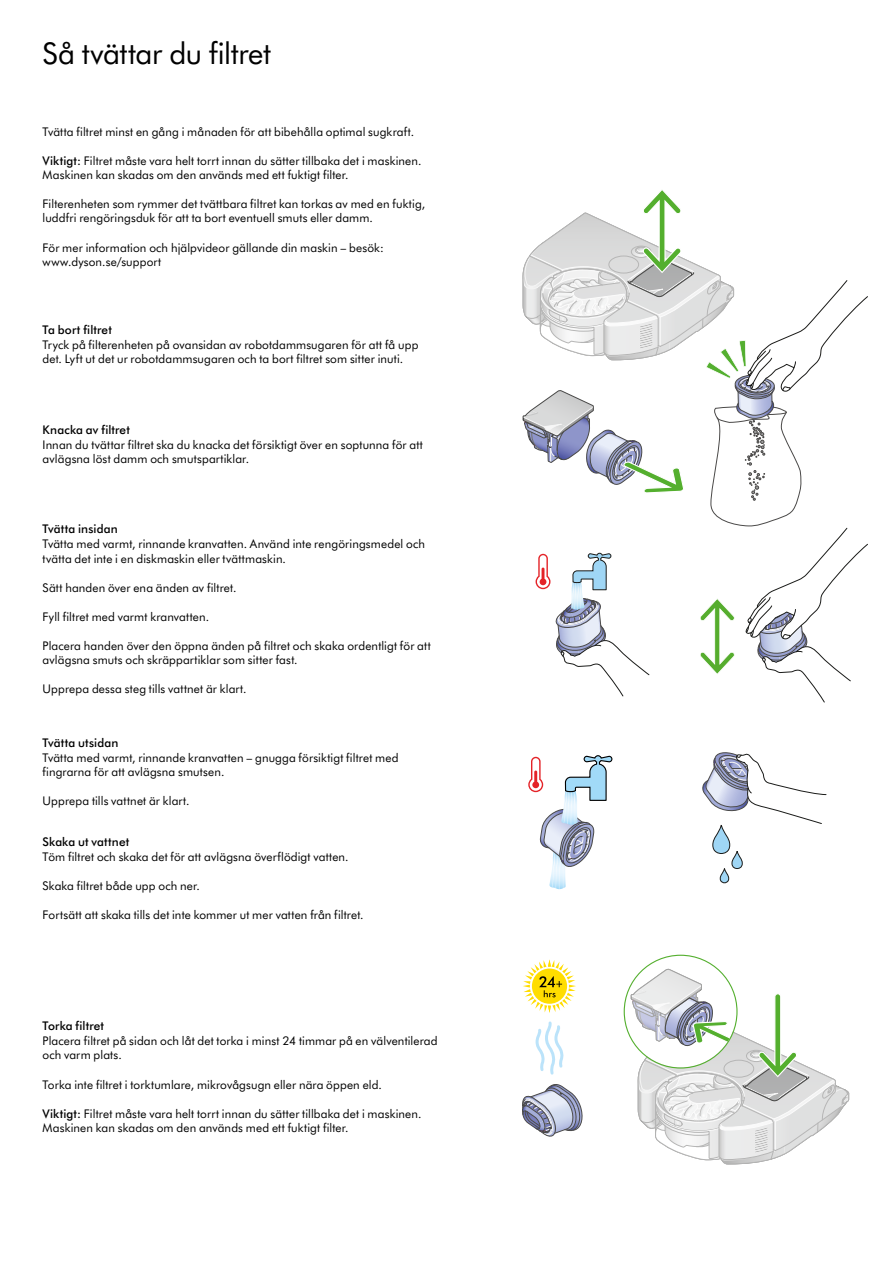
<style>
.page{position:relative;width:893px;height:1263px;background:#fff}
.page>*{position:absolute;margin:0;border:0;box-sizing:border-box;transform-origin:0 0}
.t1{font:30px "Dyson Futura";letter-spacing:-.005em;color:#000}
.t2{font:12px/14.4px "Dyson Futura";letter-spacing:.015em;color:#000}
.t3{font:500 12px "Dyson Futura";letter-spacing:.01em;color:#000}
.s1{font-weight:500}
</style>
<div class="page">
<svg style="left:624px;top:955px;width:225px;height:209px"></svg>
<svg style="left:528px;top:755px;width:85px;height:134px"></svg>
<svg style="left:702px;top:752px;width:125px;height:72px"></svg>
<svg style="left:713px;top:825px;width:17px;height:28px"></svg>
<div style="left:712px;top:825px;width:18px;height:29px;border:1px solid #1a1b19;border-radius:8px"></div>
<svg style="left:732px;top:851px;width:10px;height:17px"></svg>
<div style="left:732px;top:851px;width:11px;height:18px;border:1px solid #1a1b19;border-radius:5px"></div>
<svg style="left:720px;top:868px;width:9px;height:15px"></svg>
<div style="left:720px;top:868px;width:9px;height:15px;border:1px solid #1a1b19;border-radius:4px"></div>
<svg style="left:522px;top:1084px;width:61px;height:53px"></svg>
<svg style="left:536px;top:1021px;width:28px;height:54px"></svg>
<svg style="left:523px;top:959px;width:53px;height:54px"></svg>
<svg style="left:522px;top:190px;width:346px;height:513px"></svg>
<h1 class="t1" style="left:43px;top:33px;width:230px">Så tvättar du filtret</h1>
<p class="t2" style="left:43px;top:124px;width:373px">Tvätta filtret minst en gång i månaden för att bibehålla optimal sugkraft.</p>
<p class="t2" style="left:43px;top:153px;width:380px"><span class="s1">Viktigt:</span> Filtret måste vara helt torrt innan du sätter tillbaka det i maskinen.<br>Maskinen kan skadas om den används med ett fuktigt filter.</p>
<p class="t2" style="left:43px;top:196px;width:384px">Filterenheten som rymmer det tvättbara filtret kan torkas av med en fuktig, luddfri rengöringsduk för att ta bort eventuell smuts eller damm.</p>
<p class="t2" style="left:43px;top:240px;width:343px">För mer information och hjälpvideor gällande din maskin – besök: www.dyson.se/support</p>
<p class="t3" style="left:43px;top:321px;width:71px">Ta bort filtret</p>
<p class="t2" style="left:43px;top:337px;width:377px">Tryck på filterenheten på ovansidan av robotdammsugaren för att få upp det. Lyft ut det ur robotdammsugaren och ta bort filtret som sitter inuti.</p>
<p class="t3" style="left:43px;top:421px;width:89px">Knacka av filtret</p>
<p class="t2" style="left:43px;top:437px;width:382px">Innan du tvättar filtret ska du knacka det försiktigt över en soptunna för att avlägsna löst damm och smutspartiklar.</p>
<p class="t3" style="left:43px;top:520px;width:77px">Tvätta insidan</p>
<p class="t2" style="left:43px;top:536px;width:384px">Tvätta med varmt, rinnande kranvatten. Använd inte rengöringsmedel och tvätta det inte i en diskmaskin eller tvättmaskin.</p>
<p class="t2" style="left:43px;top:580px;width:195px">Sätt handen över ena änden av filtret.</p>
<p class="t2" style="left:43px;top:609px;width:168px">Fyll filtret med varmt kranvatten.</p>
<p class="t2" style="left:43px;top:638px;width:390px">Placera handen över den öppna änden på filtret och skaka ordentligt för att avlägsna smuts och skräppartiklar som sitter fast.</p>
<p class="t2" style="left:43px;top:681px;width:206px">Upprepa dessa steg tills vattnet är klart.</p>
<p class="t3" style="left:43px;top:734px;width:77px">Tvätta utsidan</p>
<p class="t2" style="left:43px;top:750px;width:357px">Tvätta med varmt, rinnande kranvatten – gnugga försiktigt filtret med fingrarna för att avlägsna smutsen.</p>
<p class="t2" style="left:43px;top:793px;width:149px">Upprepa tills vattnet är klart.</p>
<p class="t3" style="left:43px;top:833px;width:88px">Skaka ut vattnet</p>
<p class="t2" style="left:43px;top:849px;width:308px">Töm filtret och skaka det för att avlägsna överflödigt vatten.</p>
<p class="t2" style="left:43px;top:878px;width:159px">Skaka filtret både upp och ner.</p>
<p class="t2" style="left:43px;top:907px;width:323px">Fortsätt att skaka tills det inte kommer ut mer vatten från filtret.</p>
<p class="t3" style="left:43px;top:1017px;width:63px">Torka filtret</p>
<p class="t2" style="left:43px;top:1033px;width:397px">Placera filtret på sidan och låt det torka i minst 24 timmar på en välventilerad och varm plats.</p>
<p class="t2" style="left:43px;top:1076px;width:341px">Torka inte filtret i torktumlare, mikrovågsugn eller nära öppen eld.</p>
<p class="t2" style="left:43px;top:1106px;width:380px"><span class="s1">Viktigt:</span> Filtret måste vara helt torrt innan du sätter tillbaka det i maskinen.<br>Maskinen kan skadas om den används med ett fuktigt filter.</p>
</div>
